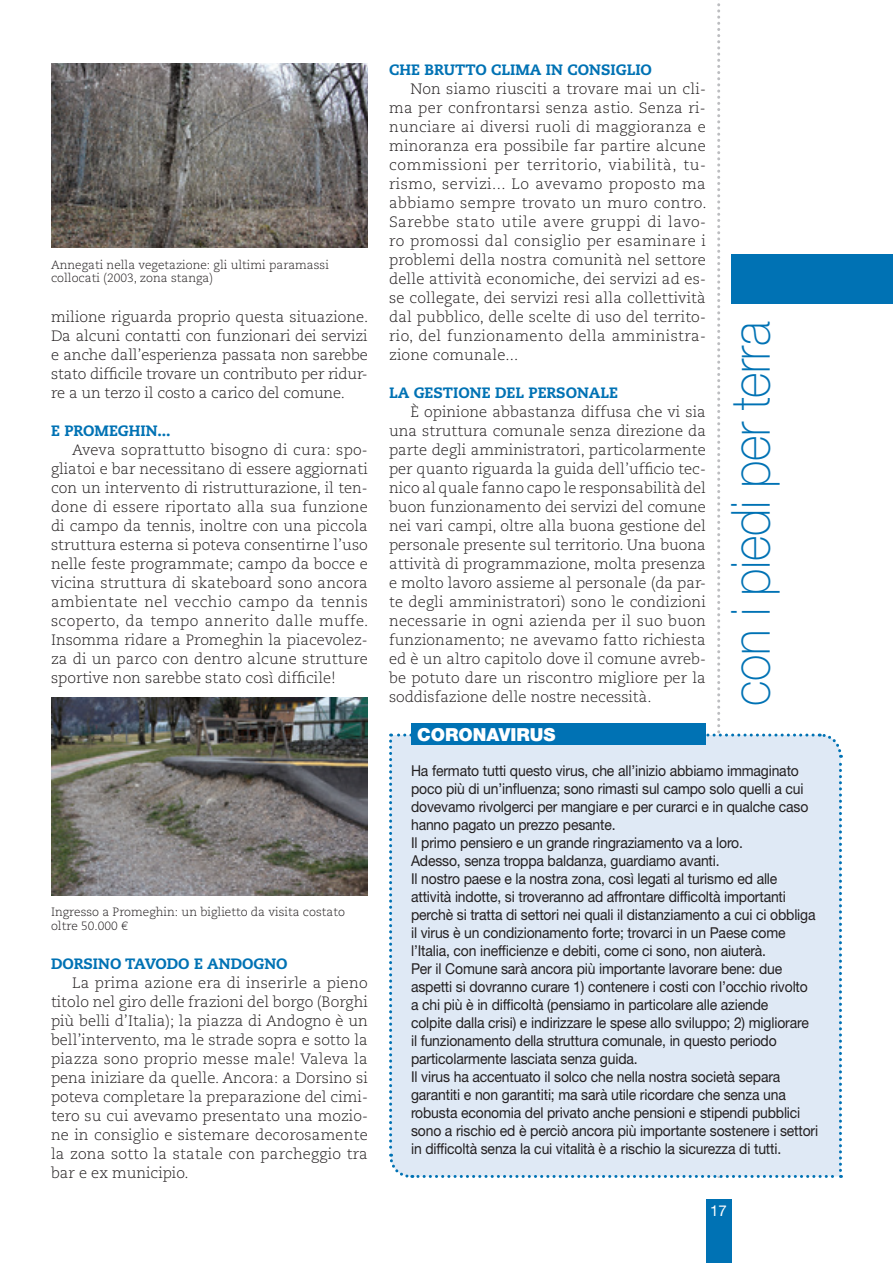
<style>
.page{position:relative;width:893px;height:1263px;background:#fff}
.page>*{position:absolute;margin:0;border:0;box-sizing:border-box;transform-origin:0 0}
.t1{font:100 54px "Helvetica Neue LT Std";letter-spacing:-.01em;color:#0072b4;scale:.91 1}
.t2{font:900 18px "Helvetica Neue LT Std";color:#fff}
.t3{font:300 15px/18.9px "Caecilia LT Std";color:#231f20;text-align:justify}
.t4{font:15px/18px "Helvetica Neue LT Std";letter-spacing:-.01em;color:#231f20;scale:.93 1}
.t5{font:800 15px "Caecilia LT Std";color:#0072b4}
.t6{font:15px "Helvetica Neue LT Std";color:#fff}
.t7{font:300 12px/13.5px "Caecilia LT Std";color:#231f20}
</style>
<div class="page">
<div style="left:731px;top:254px;width:162px;height:50px;background:#0072b4"></div>
<div style="left:706px;top:1199px;width:25px;height:64px;background:#0072b4"></div>
<img style="left:51px;top:697px;width:317px;height:198px">
<img style="left:51px;top:64px;width:317px;height:183px">
<svg style="left:389px;top:3px;width:454px;height:1175px"></svg>
<div style="left:411px;top:724px;width:295px;height:21px;background:#0072b4"></div>
<p class="t7" style="left:51px;top:258px;width:279px">Annegati nella vegetazione: gli ultimi paramassi collocati (2003, zona stanga)</p>
<p class="t3" style="left:51px;top:308px;width:319px">milione riguarda proprio questa situazione.<br>Da alcuni contatti con funzionari dei servizi e anche dall’esperienza passata non sarebbe stato difficile trovare un contributo per ridur&shy;re a un terzo il costo a carico del comune.</p>
<p class="t5" style="left:51px;top:421px;width:121px">E PROMEGHIN...</p>
<p class="t3" style="left:51px;top:441px;width:319px;text-indent:21px">Aveva soprattutto bisogno di cura: spo&shy;gliatoi e bar necessitano di essere aggiornati con un intervento di ristrutturazione, il ten&shy;done di essere riportato alla sua funzione di campo da tennis, inoltre con una piccola struttura esterna si poteva consentirne l’uso nelle feste programmate; campo da bocce e vicina struttura di skateboard sono ancora ambientate nel vecchio campo da tennis scoperto, da tempo annerito dalle muffe.<br>Insomma ridare a Promeghin la piacevolez&shy;za di un parco con dentro alcune strutture sportive non sarebbe stato così difficile!</p>
<p class="t7" style="left:51px;top:905px;width:295px">Ingresso a Promeghin: un biglietto da visita costato oltre 50.000 €</p>
<p class="t5" style="left:51px;top:955px;width:238px">DORSINO TAVODO E ANDOGNO</p>
<p class="t3" style="left:51px;top:974px;width:318px;text-indent:21px">La prima azione era di inserirle a pieno titolo nel giro delle frazioni del borgo (Borghi più belli d’Italia); la piazza di Andogno è un bell’intervento, ma le strade sopra e sotto la piazza sono proprio messe male! Valeva la pena iniziare da quelle. Ancora: a Dorsino si poteva completare la preparazione del cimi&shy;tero su cui avevamo presentato una mozio&shy;ne in consiglio e sistemare decorosamente la zona sotto la statale con parcheggio tra bar e ex municipio.</p>
<p class="t5" style="left:389px;top:61px;width:264px">CHE BRUTTO CLIMA IN CONSIGLIO</p>
<p class="t3" style="left:389px;top:80px;width:319px;text-indent:21px">Non siamo riusciti a trovare mai un cli&shy;ma per confrontarsi senza astio. Senza ri&shy;nunciare ai diversi ruoli di maggioranza e minoranza era possibile far partire alcune commissioni per territorio, viabilità, tu&shy;rismo, servizi... Lo avevamo proposto ma abbiamo sempre trovato un muro contro.<br>Sarebbe stato utile avere gruppi di lavo&shy;ro promossi dal consiglio per esaminare i problemi della nostra comunità nel settore delle attività economiche, dei servizi ad es&shy;se collegate, dei servizi resi alla collettività dal pubblico, delle scelte di uso del territo&shy;rio, del funzionamento della amministra&shy;zione comunale...</p>
<p class="t5" style="left:389px;top:383px;width:230px">LA GESTIONE DEL PERSONALE</p>
<p class="t3" style="left:389px;top:403px;width:318px;text-indent:21px">È opinione abbastanza diffusa che vi sia una struttura comunale senza direzione da parte degli amministratori, particolarmente per quanto riguarda la guida dell’ufficio tec&shy;nico al quale fanno capo le responsabilità del buon funzionamento dei servizi del comune nei vari campi, oltre alla buona gestione del personale presente sul territorio. Una buona attività di programmazione, molta presenza e molto lavoro assieme al personale (da par&shy;te degli amministratori) sono le condizioni necessarie in ogni azienda per il suo buon funzionamento; ne avevamo fatto richiesta ed è un altro capitolo dove il comune avreb&shy;be potuto dare un riscontro migliore per la soddisfazione delle nostre necessità.</p>
<p class="t2" style="left:417px;top:723px;width:140px">CORONAVIRUS</p>
<h1 class="t1" style="left:720px;top:705px;width:423px;rotate:-90deg">con i piedi per terra</h1>
<p class="t4" style="left:411px;top:761px;width:439px">Ha fermato tutti questo virus, che all’inizio abbiamo immaginato poco più di un’influenza; sono rimasti sul campo solo quelli a cui dovevamo rivolgerci per mangiare e per curarci e in qualche caso hanno pagato un prezzo pesante.<br>Il primo pensiero e un grande ringraziamento va a loro.<br>Adesso, senza troppa baldanza, guardiamo avanti.<br>Il nostro paese e la nostra zona, così legati al turismo ed alle attività indotte, si troveranno ad affrontare difficoltà importanti perchè si tratta di settori nei quali il distanziamento a cui ci obbliga il virus è un condizionamento forte; trovarci in un Paese come l’Italia, con inefficienze e debiti, come ci sono, non aiuterà.<br>Per il Comune sarà ancora più importante lavorare bene: due aspetti si dovranno curare 1) contenere i costi con l’occhio rivolto a chi più è in difficoltà (pensiamo in particolare alle aziende<br>colpite dalla crisi) e indirizzare le spese allo sviluppo; 2) migliorare il funzionamento della struttura comunale, in questo periodo particolarmente lasciata senza guida.<br>Il virus ha accentuato il solco che nella nostra società separa garantiti e non garantiti; ma sarà utile ricordare che senza una robusta economia del privato anche pensioni e stipendi pubblici sono a rischio ed è perciò ancora più importante sostenere i settori in difficoltà senza la cui vitalità è a rischio la sicurezza di tutti.</p>
<p class="t6" style="left:710px;top:1202px;width:18px">17</p>
</div>
